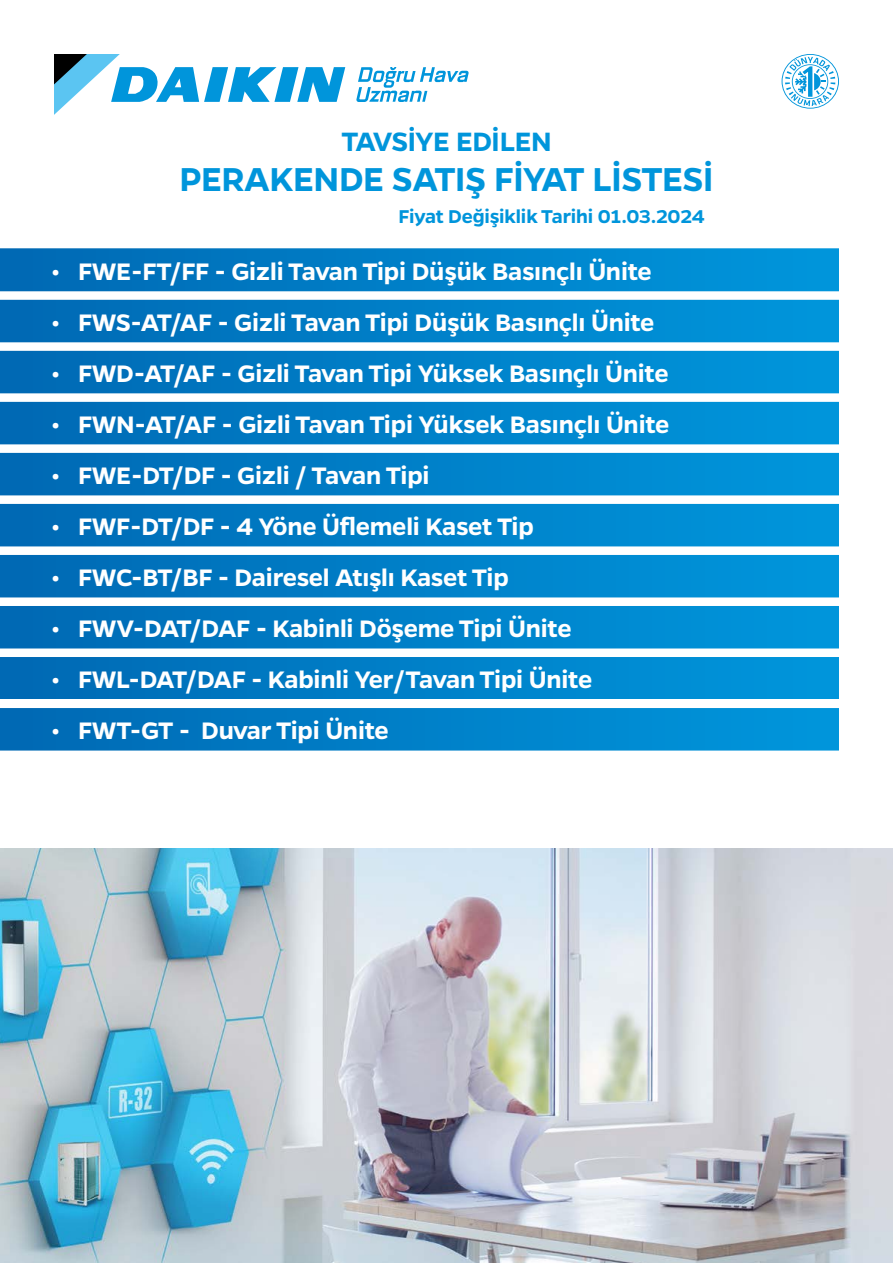
<style>
.page{position:relative;width:893px;height:1263px;background:#fff}
.page>*{position:absolute;margin:0;border:0;box-sizing:border-box;transform-origin:0 0}
.t1{font:600 37.5px "Gentona";letter-spacing:-.02em;color:#0095db}
.t2{font:600 30px "Gentona";letter-spacing:-.02em;color:#0095db}
.t3{font:600 27px "Gentona";letter-spacing:-.01em;color:#fff}
.t4{font:600 21px "Gentona";letter-spacing:-.005em;color:#0095db}
</style>
<div class="page">
<img style="left:0;top:848px;width:893px;height:415px">
<svg style="left:0;top:248px;width:839px;height:502px;background:#2391cf"></svg>
<div style="left:0;top:699px;width:839px;height:9px;background:#fff"></div>
<svg style="left:782px;top:54px;width:57px;height:55px"></svg>
<svg style="left:356px;top:67px;width:113px;height:35px"></svg>
<svg style="left:54px;top:54px;width:291px;height:61px"></svg>
<p class="t2" style="left:341px;top:124px;width:212px">TAVSİYE EDİLEN</p>
<h1 class="t1" style="left:179px;top:158px;width:535px">PERAKENDE SATIŞ FİYAT LİSTESİ</h1>
<p class="t4" style="left:399px;top:204px;width:307px">Fiyat Değişiklik Tarihi 01.03.2024</p>
<p class="t3" style="left:51px;top:256px;width:602px">• FWE-FT/FF - Gizli Tavan Tipi Düşük Basınçlı Ünite</p>
<p class="t3" style="left:51px;top:307px;width:605px">• FWS-AT/AF - Gizli Tavan Tipi Düşük Basınçlı Ünite</p>
<p class="t3" style="left:51px;top:358px;width:619px">• FWD-AT/AF - Gizli Tavan Tipi Yüksek Basınçlı Ünite</p>
<p class="t3" style="left:51px;top:409px;width:620px">• FWN-AT/AF - Gizli Tavan Tipi Yüksek Basınçlı Ünite</p>
<p class="t3" style="left:51px;top:460px;width:380px">• FWE-DT/DF - Gizli / Tavan Tipi</p>
<p class="t3" style="left:51px;top:511px;width:484px">• FWF-DT/DF - 4 Yöne Üflemeli Kaset Tip</p>
<p class="t3" style="left:51px;top:562px;width:459px">• FWC-BT/BF - Dairesel Atışlı Kaset Tip</p>
<p class="t3" style="left:51px;top:613px;width:522px">• FWV-DAT/DAF - Kabinli Döşeme Tipi Ünite</p>
<p class="t3" style="left:51px;top:664px;width:543px">• FWL-DAT/DAF - Kabinli Yer/Tavan Tipi Ünite</p>
<p class="t3" style="left:51px;top:715px;width:339px">• FWT-GT - Duvar Tipi Ünite</p>
</div>
